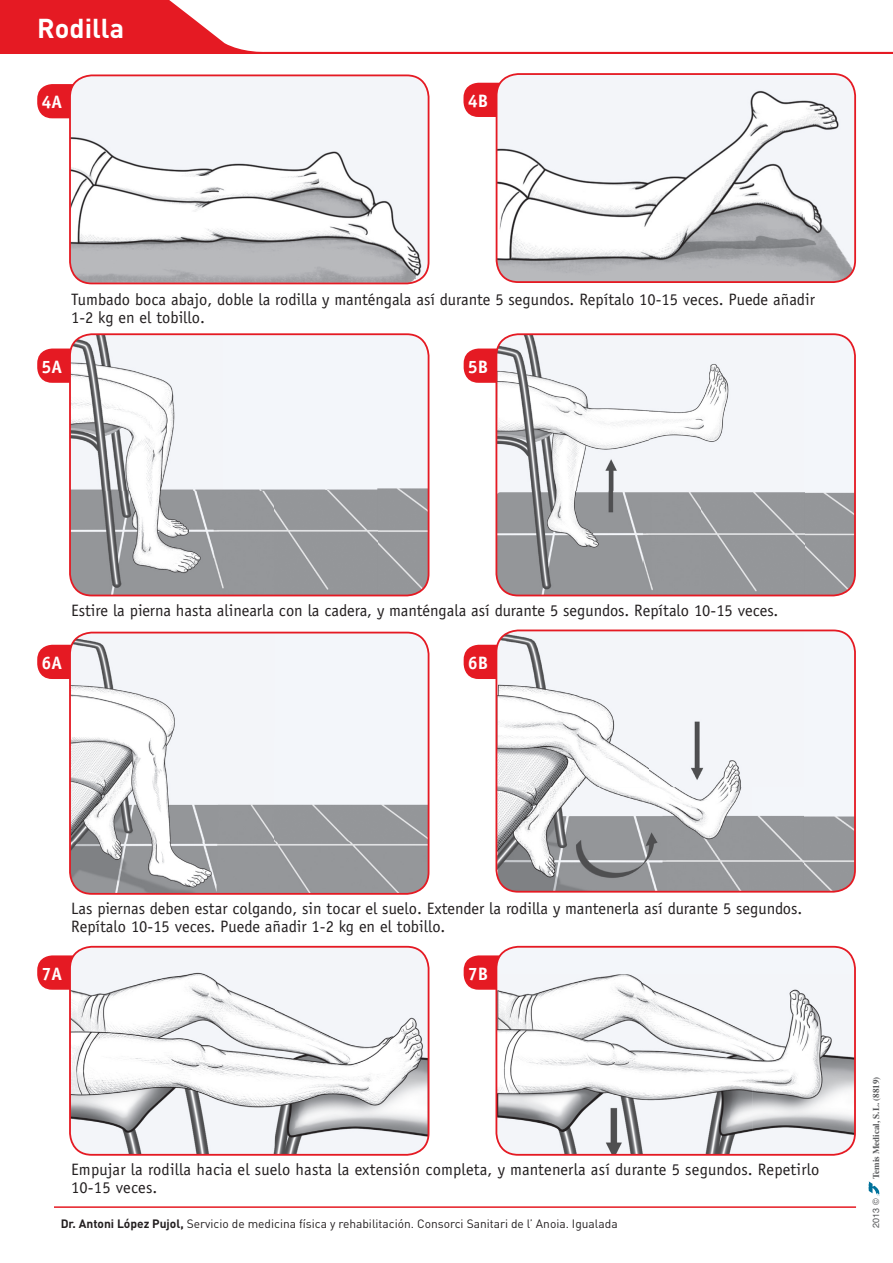
<style>
.page{position:relative;width:893px;height:1263px;background:#fff}
.page>*{position:absolute;margin:0;border:0;box-sizing:border-box;transform-origin:0 0}
.t1{font:700 27px "DIN";color:#fff}
.t2{font:700 18px "Officina Sans";color:#fff}
.t3{font:16.5px/18px "Officina Sans";color:#231f20}
.t4{font:12px "DIN";color:#231f20}
.t5{font:700 9px "Times";color:#57585a}
.t6{font:9px "Helvetica";color:#57585a}
.s1{font-weight:700}
</style>
<div class="page">
<div style="left:37px;top:84px;width:76px;height:34px;background:#e51a23;border-radius:15px"></div>
<svg style="left:70px;top:75px;width:359px;height:208px;fill:#f3f5f9"></svg>
<div style="left:69px;top:74px;width:360px;height:210px;border:2px solid #e51a23;border-radius:22px"></div>
<div style="left:37px;top:955px;width:76px;height:35px;background:#e51a23;border-radius:15px"></div>
<div style="left:464px;top:955px;width:76px;height:35px;background:#e51a23;border-radius:15px"></div>
<svg style="left:70px;top:947px;width:359px;height:208px;fill:#f3f5f9"></svg>
<img style="left:70px;top:947px;width:22px;height:21px">
<img style="left:275px;top:947px;width:154px;height:207px">
<div style="left:69px;top:946px;width:360px;height:210px;border:2px solid #e51a23;border-radius:22px"></div>
<div style="left:496px;top:947px;width:359px;height:208px;background:#f3f6fa;border-radius:22px"></div>
<img style="left:498px;top:974px;width:357px;height:180px">
<div style="left:495px;top:946px;width:361px;height:210px;border:2px solid #e51a23;border-radius:22px"></div>
<div style="left:37px;top:348px;width:76px;height:35px;background:#e51a23;border-radius:15px"></div>
<div style="left:464px;top:348px;width:76px;height:35px;background:#e51a23;border-radius:15px"></div>
<img style="left:70px;top:334px;width:359px;height:261px">
<div style="left:69px;top:333px;width:360px;height:263px;border:2px solid #e51a23;border-radius:22px"></div>
<img style="left:498px;top:334px;width:357px;height:261px">
<div style="left:495px;top:333px;width:361px;height:263px;border:2px solid #e51a23;border-radius:22px"></div>
<div style="left:37px;top:645px;width:76px;height:34px;background:#e51a23;border-radius:15px"></div>
<div style="left:464px;top:645px;width:76px;height:34px;background:#e51a23;border-radius:15px"></div>
<div style="left:70px;top:633px;width:359px;height:261px;background:#f3f6fa;border-radius:22px"></div>
<img style="left:70px;top:633px;width:22px;height:15px">
<img style="left:72px;top:737px;width:357px;height:157px">
<div style="left:69px;top:632px;width:360px;height:263px;border:2px solid #e51a23;border-radius:22px"></div>
<svg style="left:496px;top:630px;width:359px;height:262px;fill:#f3f5f9"></svg>
<img style="left:503px;top:632px;width:15px;height:4px">
<div style="left:650px;top:632px;width:154px;height:155px;background:#f3f5f9"></div>
<img style="left:804px;top:632px;width:51px;height:258px">
<img style="left:498px;top:787px;width:306px;height:103px">
<div style="left:495px;top:629px;width:361px;height:264px;border:2px solid #e51a23;border-radius:22px"></div>
<div style="left:463px;top:83px;width:76px;height:34px;background:#e51a23;border-radius:15px"></div>
<svg style="left:497px;top:74px;width:358px;height:208px;fill:#f3f5f9"></svg>
<img style="left:497px;top:74px;width:21px;height:17px">
<div style="left:496px;top:73px;width:360px;height:210px;border:2px solid #e51a23;border-radius:22px"></div>
<svg style="left:868px;top:1181px;width:11px;height:15px"></svg>
<hr style="left:54px;top:1206px;width:802px;height:2px;background:#e51a23">
<svg style="left:0;top:0;width:893px;height:54px"></svg>
<h1 class="t1" style="left:37px;top:11px;width:88px">Rodilla</h1>
<p class="t2" style="left:41px;top:91px;width:22px">4A</p>
<p class="t2" style="left:468px;top:90px;width:22px">4B</p>
<p class="t3" style="left:71px;top:290px;width:745px">Tumbado boca abajo, doble la rodilla y manténgala así durante 5 segundos. Repítalo 10-15 veces. Puede añadir<br>1-2 kg en el tobillo.</p>
<p class="t2" style="left:41px;top:355px;width:22px">5A</p>
<p class="t2" style="left:468px;top:355px;width:22px">5B</p>
<p class="t3" style="left:71px;top:601px;width:709px">Estire la pierna hasta alinearla con la cadera, y manténgala así durante 5 segundos. Repítalo 10-15 veces.</p>
<p class="t2" style="left:41px;top:652px;width:22px">6A</p>
<p class="t2" style="left:468px;top:652px;width:22px">6B</p>
<p class="t3" style="left:71px;top:899px;width:733px">Las piernas deben estar colgando, sin tocar el suelo. Extender la rodilla y mantenerla así durante 5 segundos.<br>Repítalo 10-15 veces. Puede añadir 1-2 kg en el tobillo.</p>
<p class="t2" style="left:41px;top:962px;width:22px">7A</p>
<p class="t2" style="left:468px;top:962px;width:22px">7B</p>
<p class="t3" style="left:71px;top:1160px;width:750px">Empujar la rodilla hacia el suelo hasta la extensión completa, y mantenerla así durante 5 segundos. Repetirlo<br>10-15 veces.</p>
<p class="t4" style="left:61px;top:1216px;width:558px"><span class="s1">Dr. Antoni López Pujol,</span> Servicio de medicina física y rehabilitación. Consorci Sanitari de l’ Anoia. Igualada</p>
<p class="t5" style="left:871px;top:1179px;width:104px;rotate:-90deg">Temis Medical, S.L. (8819)</p>
<p class="t6" style="left:869px;top:1228px;width:31px;rotate:-90deg">2013 ©</p>
</div>
